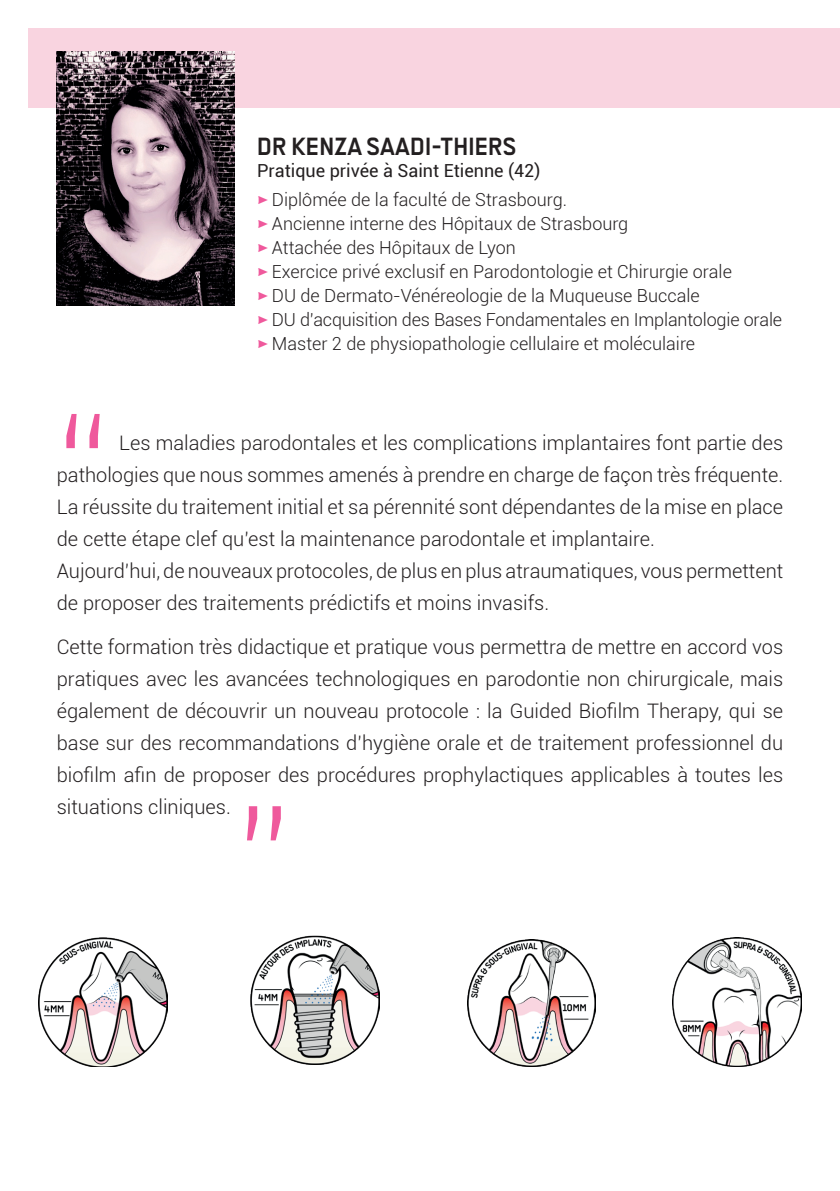
<style>
.page{position:relative;width:840px;height:1191px;background:#fff}
.page>*{position:absolute;margin:0;border:0;box-sizing:border-box;transform-origin:0 0}
.t1{font:300 144px "Roboto";color:#ef599c}
.t2{font:700 28px "Transbold Neue Euro";letter-spacing:.01em;color:#231f20}
.t3{font:300 20px/32px "Roboto";color:#231f20}
.t4{font:300 18px "Roboto";color:#231f20}
.t5{font:18px "Roboto";color:#231f20}
.s1{font-family:"Transbold Neue Euro";font-weight:700;font-size:20px;color:#ef599c}
</style>
<div class="page">
<img style="left:39px;top:938px;width:128px;height:128px">
<img style="left:250px;top:935px;width:129px;height:129px">
<img style="left:672px;top:938px;width:129px;height:128px">
<img style="left:467px;top:939px;width:127px;height:128px">
<div style="left:28px;top:28px;width:811px;height:80px;background:#f9d4e0"></div>
<img style="left:57px;top:52px;width:178px;height:254px">
<h2 class="t2" style="left:257px;top:131px;width:260px">DR KENZA SAADI-THIERS</h2>
<p class="t5" style="left:257px;top:158px;width:285px">Pratique privée à Saint Etienne (42)</p>
<p class="t4" style="left:257px;top:187px;width:311px"><span class="s1">•</span> Diplômée de la faculté de Strasbourg.</p>
<p class="t4" style="left:257px;top:211px;width:372px"><span class="s1">•</span> Ancienne interne des Hôpitaux de Strasbourg</p>
<p class="t4" style="left:257px;top:235px;width:260px"><span class="s1">•</span> Attachée des Hôpitaux de Lyon</p>
<p class="t4" style="left:257px;top:259px;width:476px"><span class="s1">•</span> Exercice privé exclusif en Parodontologie et Chirurgie orale</p>
<p class="t4" style="left:257px;top:283px;width:444px"><span class="s1">•</span> DU de Dermato-Vénéreologie de la Muqueuse Buccale</p>
<p class="t4" style="left:257px;top:307px;width:526px"><span class="s1">•</span> DU d’acquisition des Bases Fondamentales en Implantologie orale</p>
<p class="t4" style="left:257px;top:331px;width:439px"><span class="s1">•</span> Master 2 de physiopathologie cellulaire et moléculaire</p>
<h1 class="t1" style="left:57px;top:365px;width:52px">“</h1>
<p class="t3" style="left:57px;top:426px;width:727px;text-indent:62px">Les maladies parodontales et les complications implantaires font partie des pathologies que nous sommes amenés à prendre en charge de façon très fréquente.<br>La réussite du traitement initial et sa pérennité sont dépendantes de la mise en place de cette étape clef qu’est la maintenance parodontale et implantaire.<br>Aujourd’hui, de nouveaux protocoles, de plus en plus atraumatiques, vous permettent de proposer des traitements prédictifs et moins invasifs.</p>
<p class="t3" style="left:57px;top:630px;width:727px;text-align:justify">Cette formation très didactique et pratique vous permettra de mettre en accord vos pratiques avec les avancées technologiques en parodontie non chirurgicale, mais également de découvrir un nouveau protocole : la Guided Biofilm Therapy, qui se base sur des recommandations d’hygiène orale et de traitement professionnel du biofilm afin de proposer des procédures prophylactiques applicables à toutes les situations cliniques.</p>
<h1 class="t1" style="left:238px;top:757px;width:51px">”</h1>
</div>
